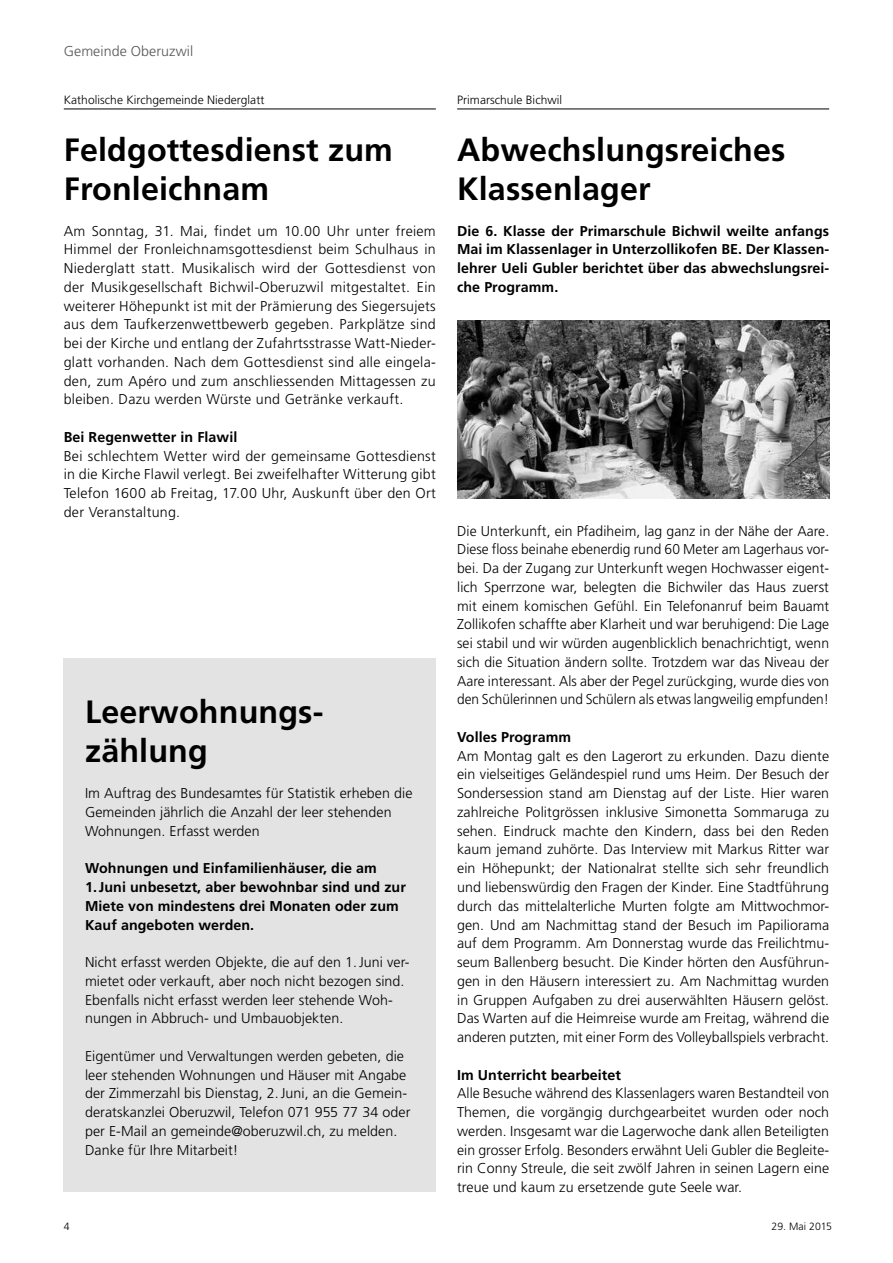
<style>
.page{position:relative;width:893px;height:1263px;background:#fff}
.page>*{position:absolute;margin:0;border:0;box-sizing:border-box;transform-origin:0 0}
.t1{font:700 32.25px/39px "Frutiger LT Std";letter-spacing:.005em;color:#000}
.t2{font:300 14.25px/18.8px "Frutiger LT Std";letter-spacing:.005em;color:#000;text-align:justify}
.t3{font:700 14.25px/18.8px "Frutiger LT Std";letter-spacing:.005em;color:#000}
.t4{font:300 14.25px "Frutiger LT Std";letter-spacing:.005em;color:#565655}
.t5{font:300 12px "Frutiger LT Std";letter-spacing:.005em;color:#000}
.t6{font:300 10.5px "Frutiger LT Std";letter-spacing:.005em;color:#000}
</style>
<div class="page">
<img style="left:457px;top:321px;width:372px;height:177px">
<div style="left:64px;top:658px;width:372px;height:534px;background:#e3e3e3"></div>
<hr style="left:457px;top:109px;width:372px;height:1px;background:#000">
<hr style="left:64px;top:109px;width:372px;height:1px;background:#000">
<p class="t4" style="left:64px;top:43px;width:131px">Gemeinde Oberuzwil</p>
<p class="t5" style="left:64px;top:93px;width:202px">Katholische Kirchgemeinde Niederglatt</p>
<h1 class="t1" style="left:64px;top:130px;width:331px">Feldgottesdienst zum<br>Fronleichnam</h1>
<p class="t2" style="left:64px;top:222px;width:374px">Am Sonntag, 31. Mai, findet um 10.00 Uhr unter freiem Himmel der Fronleichnamsgottesdienst beim Schulhaus in Niederglatt statt. Musikalisch wird der Gottesdienst von der Musikgesellschaft Bichwil-Oberuzwil mitgestaltet. Ein weiterer Höhepunkt ist mit der Prämierung des Siegersujets aus dem Taufkerzenwettbewerb gegeben. Parkplätze sind bei der Kirche und entlang der Zufahrtsstrasse Watt-Nieder&shy;glatt vorhanden. Nach dem Gottesdienst sind alle eingela&shy;den, zum Apéro und zum anschliessenden Mittagessen zu bleiben. Dazu werden Würste und Getränke verkauft.</p>
<p class="t3" style="left:64px;top:428px;width:175px">Bei Regenwetter in Flawil</p>
<p class="t2" style="left:64px;top:447px;width:374px">Bei schlechtem Wetter wird der gemeinsame Gottesdienst in die Kirche Flawil verlegt. Bei zweifelhafter Witterung gibt Telefon 1600 ab Freitag, 17.00 Uhr, Auskunft über den Ort der Veranstaltung.</p>
<h1 class="t1" style="left:85px;top:693px;width:238px">Leerwohnungs&shy;zählung</h1>
<p class="t2" style="left:85px;top:784px;width:329px;text-align:left">Im Auftrag des Bundesamtes für Statistik erheben die<br>Gemeinden jährlich die Anzahl der leer stehenden<br>Wohnungen. Erfasst werden</p>
<p class="t3" style="left:85px;top:859px;width:322px">Wohnungen und Einfamilienhäuser, die am 1.Juni unbesetzt, aber bewohnbar sind und zur Miete von mindestens drei Monaten oder zum Kauf angeboten werden.</p>
<p class="t2" style="left:85px;top:953px;width:326px;text-align:left">Nicht erfasst werden Objekte, die auf den 1.Juni ver&shy;mietet oder verkauft, aber noch nicht bezogen sind.<br>Ebenfalls nicht erfasst werden leer stehende Woh&shy;nungen in Abbruch- und Umbauobjekten.</p>
<p class="t2" style="left:85px;top:1047px;width:327px;text-align:left">Eigentümer und Verwaltungen werden gebeten, die leer stehenden Wohnungen und Häuser mit Angabe der Zimmerzahl bis Dienstag, 2.Juni, an die Gemein&shy;deratskanzlei Oberuzwil, Telefon 071 955 77 34 oder per E-Mail an gemeinde@oberuzwil.ch, zu melden.<br>Danke für Ihre Mitarbeit!</p>
<p class="t5" style="left:457px;top:93px;width:107px">Primarschule Bichwil</p>
<h1 class="t1" style="left:457px;top:130px;width:330px">Abwechslungsreiches<br>Klassenlager</h1>
<p class="t3" style="left:457px;top:221px;width:374px;text-align:justify">Die 6. Klasse der Primarschule Bichwil weilte anfangs Mai im Klassenlager in Unterzollikofen BE. Der Klassen&shy;lehrer Ueli Gubler berichtet über das abwechslungsrei&shy;che Programm.</p>
<p class="t2" style="left:457px;top:522px;width:374px">Die Unterkunft, ein Pfadiheim, lag ganz in der Nähe der Aare.<br>Diese floss beinahe ebenerdig rund 60 Meter am Lagerhaus vor&shy;bei. Da der Zugang zur Unterkunft wegen Hochwasser eigent&shy;lich Sperrzone war, belegten die Bichwiler das Haus zuerst mit einem komischen Gefühl. Ein Telefonanruf beim Bauamt Zollikofen schaffte aber Klarheit und war beruhigend: Die Lage sei stabil und wir würden augenblicklich benachrichtigt, wenn sich die Situation ändern sollte. Trotzdem war das Niveau der Aare interessant. Als aber der Pegel zurückging, wurde dies von den Schülerinnen und Schülern als etwas langweilig empfunden!</p>
<p class="t3" style="left:457px;top:728px;width:115px">Volles Programm</p>
<p class="t2" style="left:457px;top:747px;width:374px">Am Montag galt es den Lagerort zu erkunden. Dazu diente ein vielseitiges Geländespiel rund ums Heim. Der Besuch der Sondersession stand am Dienstag auf der Liste. Hier waren zahlreiche Politgrössen inklusive Simonetta Sommaruga zu sehen. Eindruck machte den Kindern, dass bei den Reden kaum jemand zuhörte. Das Interview mit Markus Ritter war ein Höhepunkt; der Nationalrat stellte sich sehr freundlich und liebenswürdig den Fragen der Kinder. Eine Stadtführung durch das mittelalterliche Murten folgte am Mittwochmor&shy;gen. Und am Nachmittag stand der Besuch im Papiliorama auf dem Programm. Am Donnerstag wurde das Freilichtmu&shy;seum Ballenberg besucht. Die Kinder hörten den Ausführun&shy;gen in den Häusern interessiert zu. Am Nachmittag wurden in Gruppen Aufgaben zu drei auserwählten Häusern gelöst.<br>Das Warten auf die Heimreise wurde am Freitag, während die anderen putzten, mit einer Form des Volleyballspiels verbracht.</p>
<p class="t3" style="left:457px;top:1065px;width:165px">Im Unterricht bearbeitet</p>
<p class="t2" style="left:457px;top:1084px;width:374px">Alle Besuche während des Klassenlagers waren Bestandteil von Themen, die vorgängig durchgearbeitet wurden oder noch werden. Insgesamt war die Lagerwoche dank allen Beteiligten ein grosser Erfolg. Besonders erwähnt Ueli Gubler die Begleite&shy;rin Conny Streule, die seit zwölf Jahren in seinen Lagern eine treue und kaum zu ersetzende gute Seele war.</p>
<p class="t6" style="left:64px;top:1220px;width:7px">4</p>
<p class="t6" style="left:771px;top:1220px;width:62px">29. Mai 2015</p>
</div>
